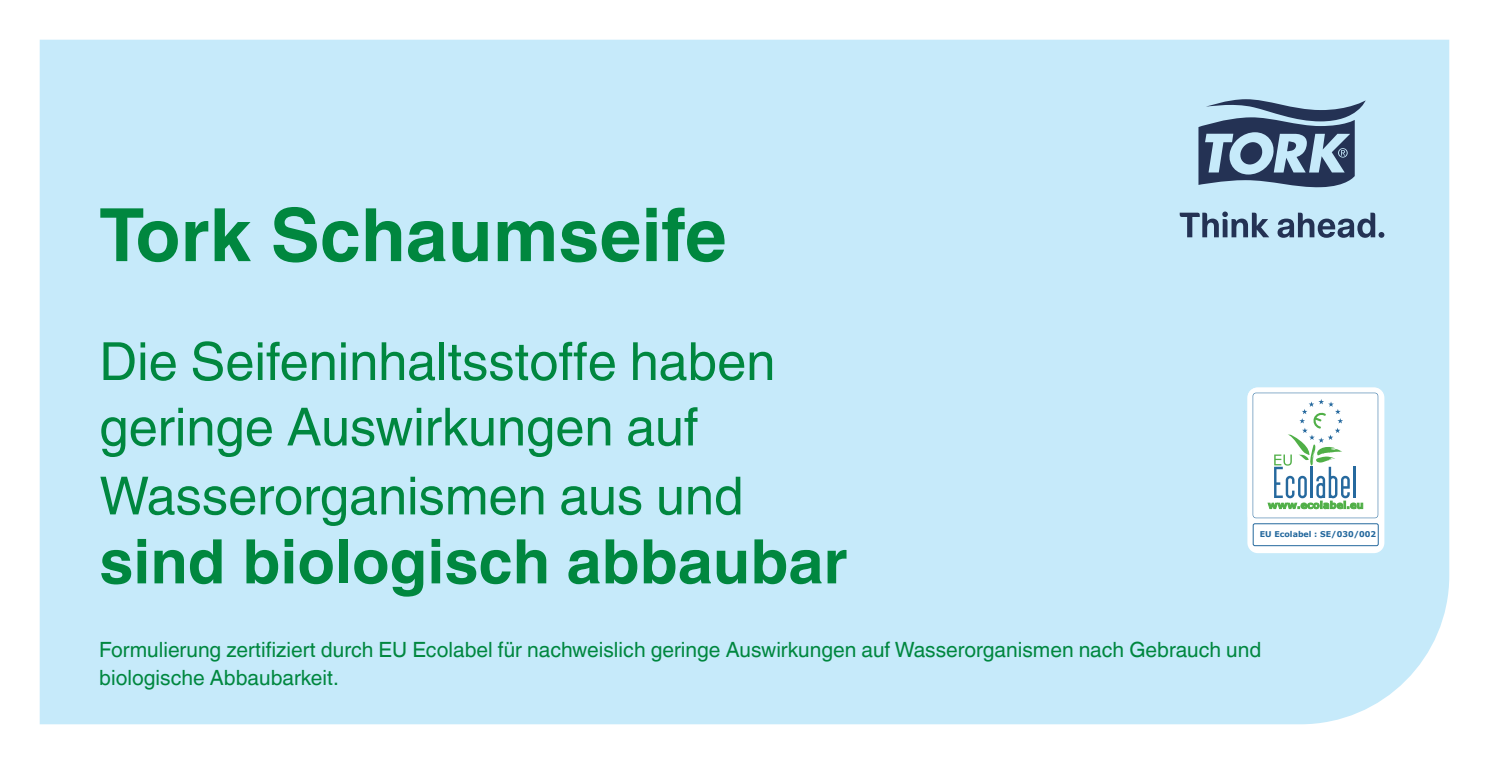
<style>
.page{position:relative;width:1489px;height:764px;background:#fff}
.page>*{position:absolute;margin:0;border:0;box-sizing:border-box;transform-origin:0 0}
.Prod_name{font:700 73.5px "Helvetica World";color:#00873f}
.body{font:700 61.25px "Helvetica World";color:#00873f}
.body-2{font:52.5px/67.2px "Helvetica World";color:#00873f}
.Note{font:21px/28px "Helvetica World";color:#00873f}
.t1{font:700 8.05px "Verdana";color:#24689d}
</style>
<div class="page">
<div style="left:40px;top:40px;width:1409px;height:684px;background:#c6eafa"></div>
<svg style="left:1179px;top:212px;width:90px;height:25px;background:#829db4"></svg>
<svg style="left:1277px;top:213px;width:107px;height:25px;background:#809bb3"></svg>
<svg style="left:1198px;top:99px;width:167px;height:89px;background:#748da6"></svg>
<div style="left:1247px;top:387px;width:137px;height:166px;background:#fff;border-radius:10px"></div>
<svg style="left:1247px;top:387px;width:136px;height:136px"></svg>
<hr style="left:1353px;top:467px;width:2px;height:31px;background:#26699e">
<div style="left:1252px;top:523px;width:126px;height:23px;border:1px solid #24689d;border-radius:2px"></div>
<p class="Prod_name" style="left:99px;top:193px;width:629px">Tork Schaumseife</p>
<p class="body-2" style="left:99px;top:328px;width:677px">Die Seifeninhaltsstoffe haben geringe Auswirkungen auf<br>Wasserorganismen aus und</p>
<p class="body" style="left:99px;top:526px;width:749px">sind biologisch abbaubar</p>
<p class="t1" style="left:1259px;top:528px;width:118px">EU Ecolabel : SE/030/002</p>
<p class="Note" style="left:99px;top:635px;width:1163px">Formulierung zertifiziert durch EU Ecolabel für nachweislich geringe Auswirkungen auf Wasserorganismen nach Gebrauch und biologische Abbaubarkeit.</p>
</div>
